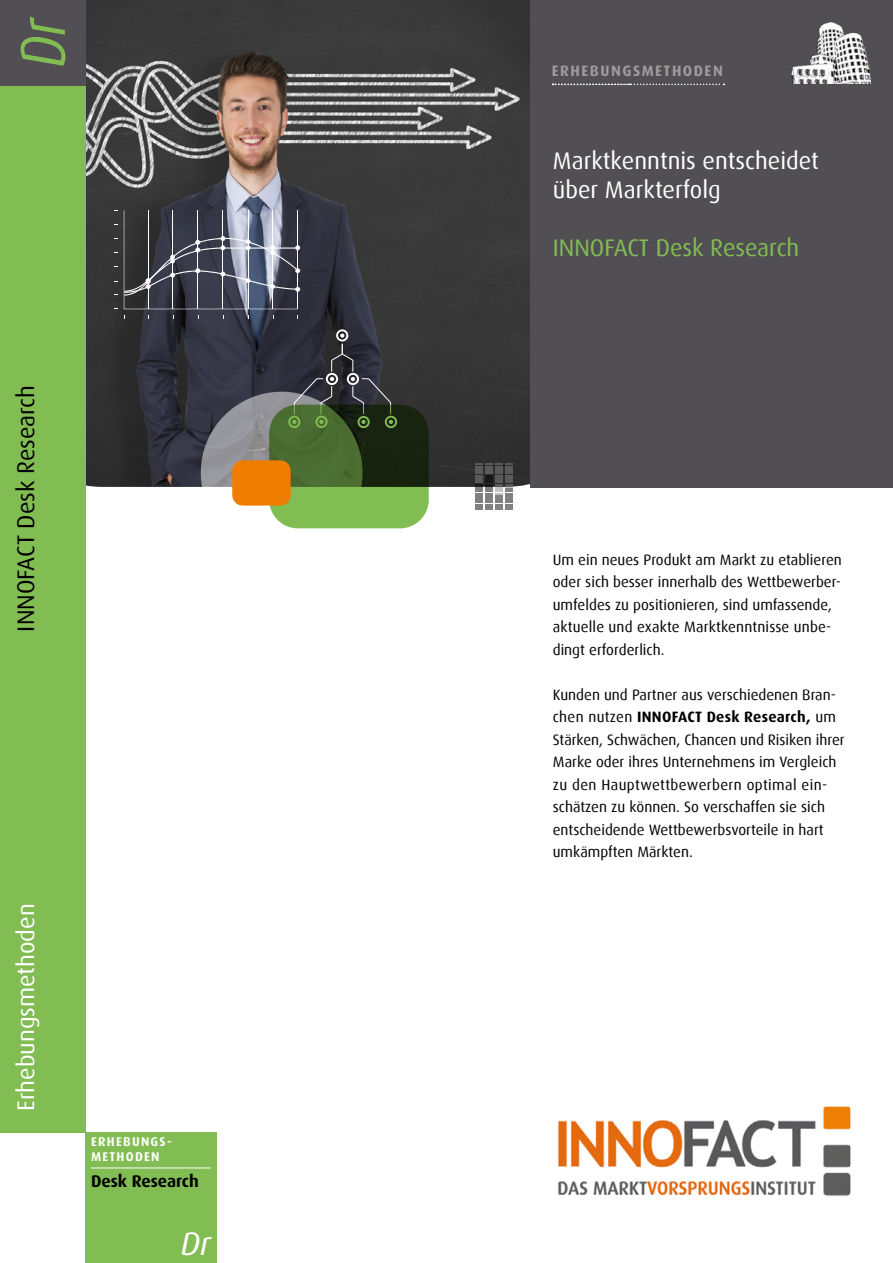
<style>
.page{position:relative;width:893px;height:1263px;background:#fff}
.page>*{position:absolute;margin:0;border:0;box-sizing:border-box;transform-origin:0 0}
.t1{font:italic 63.45px "Dax";color:#82bd53;scale:.84 1}
.t2{font:italic 32.7px "Dax";color:#fff}
.t3{font:24px/28.8px "Dax";color:#fff}
.t4{font:24px "Dax";color:#82bd53}
.t5{font:24px "Dax";color:#000}
.t6{font:700 16.95px "Dax";color:#000}
.t7{font:15px/22.5px "Dax";color:#000}
.t8{font:700 15px "Dax";letter-spacing:.1em;color:#a09a9c}
.t9{font:700 12.75px/14.9px "Dax";letter-spacing:.1em;color:#fff}
.s1{font-weight:700}
</style>
<div class="page">
<img style="left:85px;top:0;width:446px;height:487px">
<div style="left:531px;top:0;width:362px;height:488px;background:#514f54"></div>
<div style="left:0;top:0;width:85px;height:1132px;background:#82bd53"></div>
<div style="left:0;top:0;width:85px;height:85px;background:#514f54"></div>
<div style="left:85px;top:1132px;width:132px;height:131px;background:#82bd53"></div>
<hr style="left:91px;top:1167px;width:120px;height:1px;background:#fff">
<svg style="left:553px;top:84px;width:171px;height:1px"></svg>
<svg style="left:201px;top:392px;width:162px;height:161px"></svg>
<svg style="left:124px;top:210px;width:176px;height:99px;background:#616470"></svg>
<svg style="left:287px;top:328px;width:106px;height:79px;background:#3b3b44"></svg>
<svg style="left:475px;top:463px;width:37px;height:47px;background:#737373"></svg>
<svg style="left:269px;top:405px;width:160px;height:123px;background:#4d7032"></svg>
<img style="left:791px;top:22px;width:80px;height:61px">
<div style="left:232px;top:460px;width:59px;height:46px;background:#ef7d00;border-radius:10px"></div>
<img style="left:558px;top:1106px;width:292px;height:91px">
<h1 class="t1" style="left:8px;top:67px;width:62px;rotate:-90deg">Dr</h1>
<h3 class="t5" style="left:13px;top:631px;width:248px;rotate:-90deg">INNOFACT Desk Research</h3>
<h3 class="t3" style="left:12px;top:1111px;width:209px;rotate:-90deg">Erhebungsmethoden</h3>
<p class="t9" style="left:91px;top:1135px;width:82px">ERHEBUNGS-<br>METHODEN</p>
<p class="t6" style="left:91px;top:1171px;width:109px">Desk Research</p>
<h2 class="t2" style="left:181px;top:1225px;width:32px">Dr</h2>
<p class="t8" style="left:552px;top:63px;width:172px">ERHEBUNGSMETHODEN</p>
<h3 class="t3" style="left:553px;top:147px;width:268px">Marktkenntnis entscheidet über Markterfolg</h3>
<h3 class="t4" style="left:553px;top:234px;width:248px">INNOFACT Desk Research</h3>
<p class="t7" style="left:553px;top:548px;width:291px">Um ein neues Produkt am Markt zu etablieren oder sich besser innerhalb des Wettbewerber&shy;umfeldes zu positionieren, sind umfassende, aktuelle und exakte Marktkenntnisse unbe&shy;dingt erforderlich.</p>
<p class="t7" style="left:553px;top:683px;width:293px">Kunden und Partner aus verschiedenen Bran&shy;chen nutzen <span class="s1">INNOFACT Desk Research,</span> um Stärken, Schwächen, Chancen und Risiken ihrer Marke oder ihres Unternehmens im Vergleich zu den Hauptwettbewerbern optimal ein&shy;schätzen zu können. So verschaffen sie sich entscheidende Wettbewerbsvorteile in hart umkämpften Märkten.</p>
</div>
